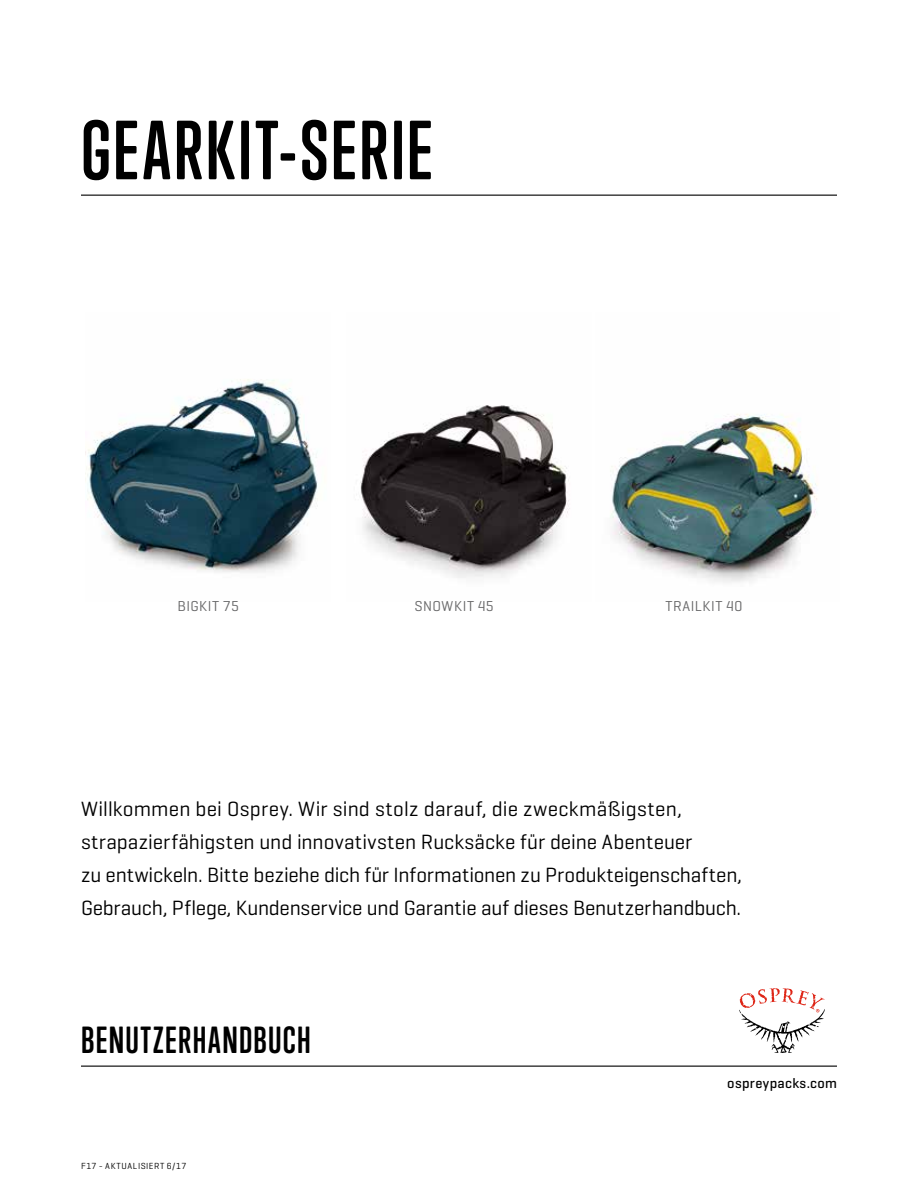
<style>
.page{position:relative;width:918px;height:1188px;background:#fff}
.page>*{position:absolute;margin:0;border:0;box-sizing:border-box;transform-origin:0 0}
.t1{font:700 76.5px "Trump Soft Pro";letter-spacing:.04em;color:#000}
.t2{font:700 34.5px "Trump Soft Pro";letter-spacing:.04em;color:#000}
.t3{font:21px/33px "Geogrotesque";color:#000}
.t4{font:14.7px "Geogrotesque";letter-spacing:.04em;color:#686869}
.t5{font:500 14.25px "Geogrotesque";letter-spacing:.02em;color:#000}
.t6{font:9px "Geogrotesque";letter-spacing:.065em;color:#000}
</style>
<div class="page">
<hr style="left:81px;top:1066px;width:756px;height:1px;background:#000">
<hr style="left:81px;top:195px;width:756px;height:1px;background:#000">
<svg style="left:739px;top:988px;width:86px;height:65px"></svg>
<img style="left:86px;top:379px;width:232px;height:194px">
<img style="left:360px;top:405px;width:210px;height:173px">
<img style="left:610px;top:414px;width:208px;height:169px">
<h1 class="t1" style="left:81px;top:104px;width:353px">GEARKIT-SERIE</h1>
<p class="t4" style="left:178px;top:597px;width:63px">BIGKIT 75</p>
<p class="t4" style="left:415px;top:597px;width:81px">SNOWKIT 45</p>
<p class="t4" style="left:665px;top:597px;width:79px">TRAILKIT 40</p>
<p class="t3" style="left:81px;top:792px;width:663px">Willkommen bei Osprey. Wir sind stolz darauf, die zweckmäßigsten, strapazierfähigsten und innovativsten Rucksäcke für deine Abenteuer<br>zu entwickeln. Bitte beziehe dich für Informationen zu Produkteigenschaften, Gebrauch, Pflege, Kundenservice und Garantie auf dieses Benutzerhandbuch.</p>
<h2 class="t2" style="left:81px;top:1019px;width:231px">BENUTZERHANDBUCH</h2>
<p class="t6" style="left:81px;top:1160px;width:107px">F17 - AKTUALISIERT 6/17</p>
<p class="t5" style="left:727px;top:1074px;width:111px">ospreypacks.com</p>
</div>
